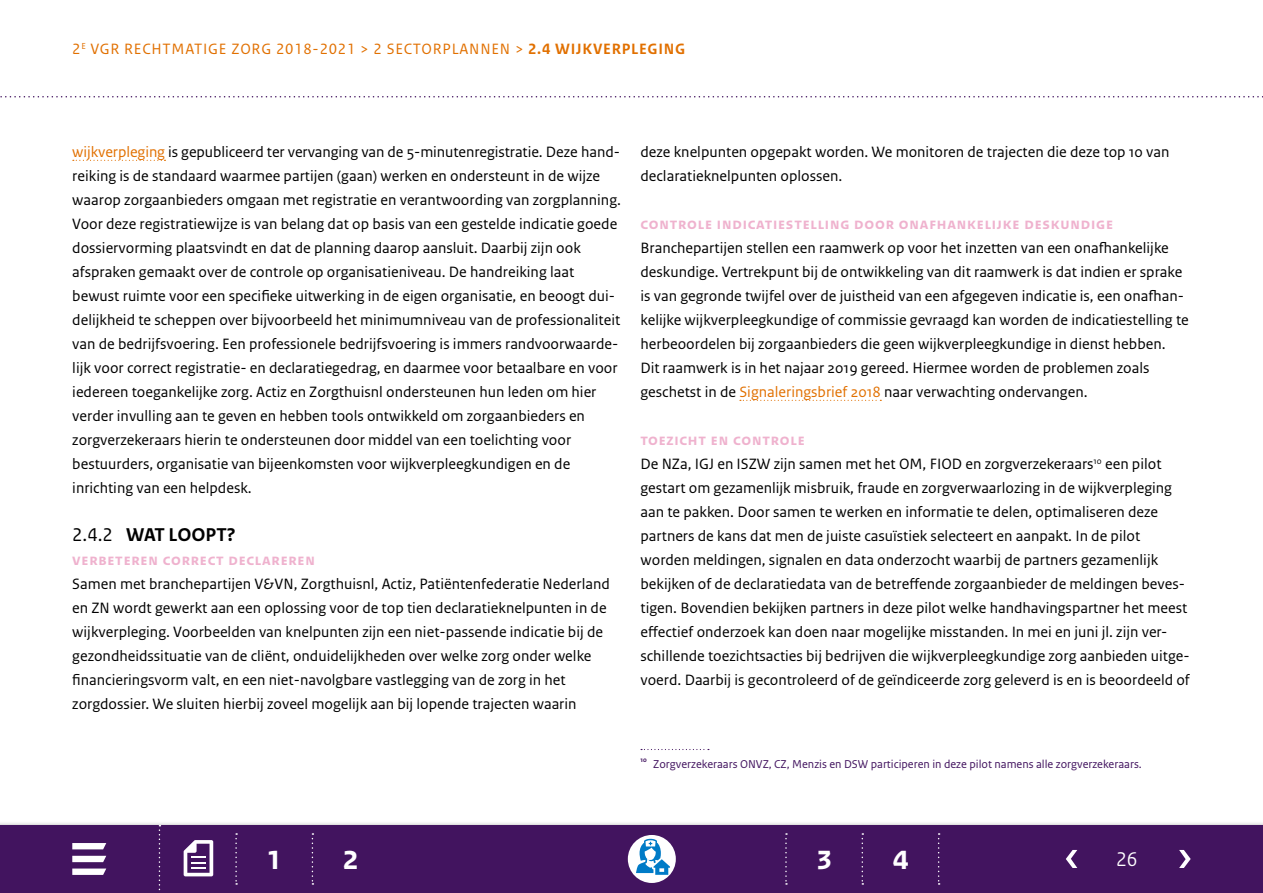
<style>
.page{position:relative;width:1263px;height:893px;background:#fff}
.page>*{position:absolute;margin:0;border:0;box-sizing:border-box;transform-origin:0 0}
.t1{font:700 36px "Rijksoverheid Sans Heading";color:#fff}
.t2{font:21px "Rijksoverheid Sans Heading";color:#fff}
.t3{font:700 19.5px "Rijksoverheid Sans Text";color:#000}
.t4{font:700 16.5px "Rijksoverheid Sans Text";letter-spacing:.05em;color:#efb2ce}
.t5{font:15.75px/24px "Rijksoverheid Sans Text";color:#000}
.t6{font:15.75px "Rijksoverheid Sans Text";letter-spacing:.05em;color:#e17000}
.t7{font:12px "Rijksoverheid Sans Text";color:#42145f}
.t8{font:700 7.05px "Rijksoverheid Sans Text";color:#42145f}
.s1{font-weight:700}
.s2{color:#e17000}
.s3{font-weight:400}
</style>
<div class="page">
<div style="left:0;top:821px;width:1263px;height:72px;background:#000;opacity:.3"></div>
<div style="left:0;top:825px;width:1263px;height:68px;background:#42145f"></div>
<svg style="left:1066px;top:850px;width:11px;height:18px"></svg>
<svg style="left:72px;top:843px;width:34px;height:6px"></svg>
<svg style="left:72px;top:856px;width:34px;height:6px"></svg>
<svg style="left:72px;top:868px;width:34px;height:7px"></svg>
<svg style="left:1179px;top:850px;width:12px;height:18px"></svg>
<svg style="left:0;top:96px;width:1263px;height:2px"></svg>
<svg style="left:785px;top:833px;width:2px;height:52px"></svg>
<svg style="left:861px;top:833px;width:2px;height:52px"></svg>
<svg style="left:938px;top:833px;width:2px;height:52px"></svg>
<svg style="left:159px;top:825px;width:1px;height:66px"></svg>
<svg style="left:184px;top:840px;width:29px;height:36px"></svg>
<svg style="left:312px;top:833px;width:1px;height:52px"></svg>
<svg style="left:235px;top:833px;width:2px;height:52px"></svg>
<svg style="left:73px;top:160px;width:92px;height:1px"></svg>
<svg style="left:740px;top:400px;width:141px;height:1px"></svg>
<svg style="left:641px;top:749px;width:68px;height:1px"></svg>
<div style="left:628px;top:835px;width:48px;height:48px;background:#fff;border-radius:50%"></div>
<svg style="left:636px;top:839px;width:34px;height:36px"></svg>
<p class="t6" style="left:72px;top:40px;width:614px">2<sup>E</sup> VGR RECHTMATIGE ZORG 2018-2021 &gt; 2 SECTORPLANNEN &gt; <span class="s1">2.4 WIJKVERPLEGING</span></p>
<p class="t5" style="left:72px;top:140px;width:550px"><span class="s2">wijkverpleging</span> is gepubliceerd ter vervanging van de 5-minutenregistratie. Deze hand&shy;reiking is de standaard waarmee partijen (gaan) werken en ondersteunt in de wijze waarop zorgaanbieders omgaan met registratie en verantwoording van zorgplanning.<br>Voor deze registratiewijze is van belang dat op basis van een gestelde indicatie goede dossiervorming plaatsvindt en dat de planning daarop aansluit. Daarbij zijn ook afspraken gemaakt over de controle op organisatieniveau. De handreiking laat bewust ruimte voor een specifieke uitwerking in de eigen organisatie, en beoogt dui&shy;delijkheid te scheppen over bijvoorbeeld het minimumniveau van de professionaliteit van de bedrijfsvoering. Een professionele bedrijfsvoering is immers randvoorwaarde&shy;lijk voor correct registratie- en declaratiegedrag, en daarmee voor betaalbare en voor iedereen toegankelijke zorg. Actiz en Zorgthuisnl ondersteunen hun leden om hier verder invulling aan te geven en hebben tools ontwikkeld om zorgaanbieders en zorgverzekeraars hierin te ondersteunen door middel van een toelichting voor bestuurders, organisatie van bijeenkomsten voor wijkverpleegkundigen en de inrichting van een helpdesk.</p>
<p class="t3" style="left:72px;top:524px;width:165px"><span class="s3">2.4.2</span> WAT LOOPT?</p>
<p class="t4" style="left:72px;top:551px;width:244px">verbeteren correct declareren</p>
<p class="t5" style="left:72px;top:572px;width:539px">Samen met branchepartijen V&amp;VN, Zorgthuisnl, Actiz, Patiëntenfederatie Nederland en ZN wordt gewerkt aan een oplossing voor de top tien declaratieknelpunten in de wijkverpleging. Voorbeelden van knelpunten zijn een niet-passende indicatie bij de gezondheidssituatie van de cliënt, onduidelijkheden over welke zorg onder welke financieringsvorm valt, en een niet-navolgbare vastlegging van de zorg in het zorgdossier. We sluiten hierbij zoveel mogelijk aan bij lopende trajecten waarin</p>
<p class="t5" style="left:640px;top:140px;width:530px">deze knelpunten opgepakt worden. We monitoren de trajecten die deze top 10 van declaratieknelpunten oplossen.</p>
<p class="t4" style="left:640px;top:215px;width:474px">controle indicatiestelling door onafhankelijke deskundige</p>
<p class="t5" style="left:640px;top:236px;width:550px">Branchepartijen stellen een raamwerk op voor het inzetten van een onafhankelijke deskundige. Vertrekpunt bij de ontwikkeling van dit raamwerk is dat indien er sprake is van gegronde twijfel over de juistheid van een afgegeven indicatie is, een onafhan&shy;kelijke wijkverpleegkundige of commissie gevraagd kan worden de indicatiestelling te herbeoordelen bij zorgaanbieders die geen wijkverpleegkundige in dienst hebben.<br>Dit raamwerk is in het najaar 2019 gereed. Hiermee worden de problemen zoals geschetst in de <span class="s2">Signaleringsbrief 2018</span> naar verwachting ondervangen.</p>
<p class="t4" style="left:640px;top:431px;width:166px">toezicht en controle</p>
<p class="t5" style="left:640px;top:452px;width:551px">De NZa, IGJ en ISZW zijn samen met het OM, FIOD en zorgverzekeraars<sup>10</sup> een pilot gestart om gezamenlijk misbruik, fraude en zorgverwaarlozing in de wijkverpleging aan te pakken. Door samen te werken en informatie te delen, optimaliseren deze partners de kans dat men de juiste casuïstiek selecteert en aanpakt. In de pilot worden meldingen, signalen en data onderzocht waarbij de partners gezamenlijk bekijken of de declaratiedata van de betreffende zorgaanbieder de meldingen beves&shy;tigen. Bovendien bekijken partners in deze pilot welke handhavingspartner het meest effectief onderzoek kan doen naar mogelijke misstanden. In mei en juni jl. zijn ver&shy;schillende toezichtsacties bij bedrijven die wijkverpleegkundige zorg aanbieden uitge&shy;voerd. Daarbij is gecontroleerd of de geïndiceerde zorg geleverd is en is beoordeeld of</p>
<p class="t8" style="left:640px;top:755px;width:8px">10</p>
<p class="t7" style="left:653px;top:757px;width:490px">Zorgverzekeraars ONVZ, CZ, Menzis en DSW participeren in deze pilot namens alle zorgverzekeraars.</p>
<h1 class="t1" style="left:267px;top:837px;width:17px">1</h1>
<h1 class="t1" style="left:343px;top:837px;width:17px">2</h1>
<h1 class="t1" style="left:816px;top:837px;width:17px">3</h1>
<h1 class="t1" style="left:893px;top:837px;width:17px">4</h1>
<h2 class="t2" style="left:1116px;top:847px;width:23px">26</h2>
</div>
